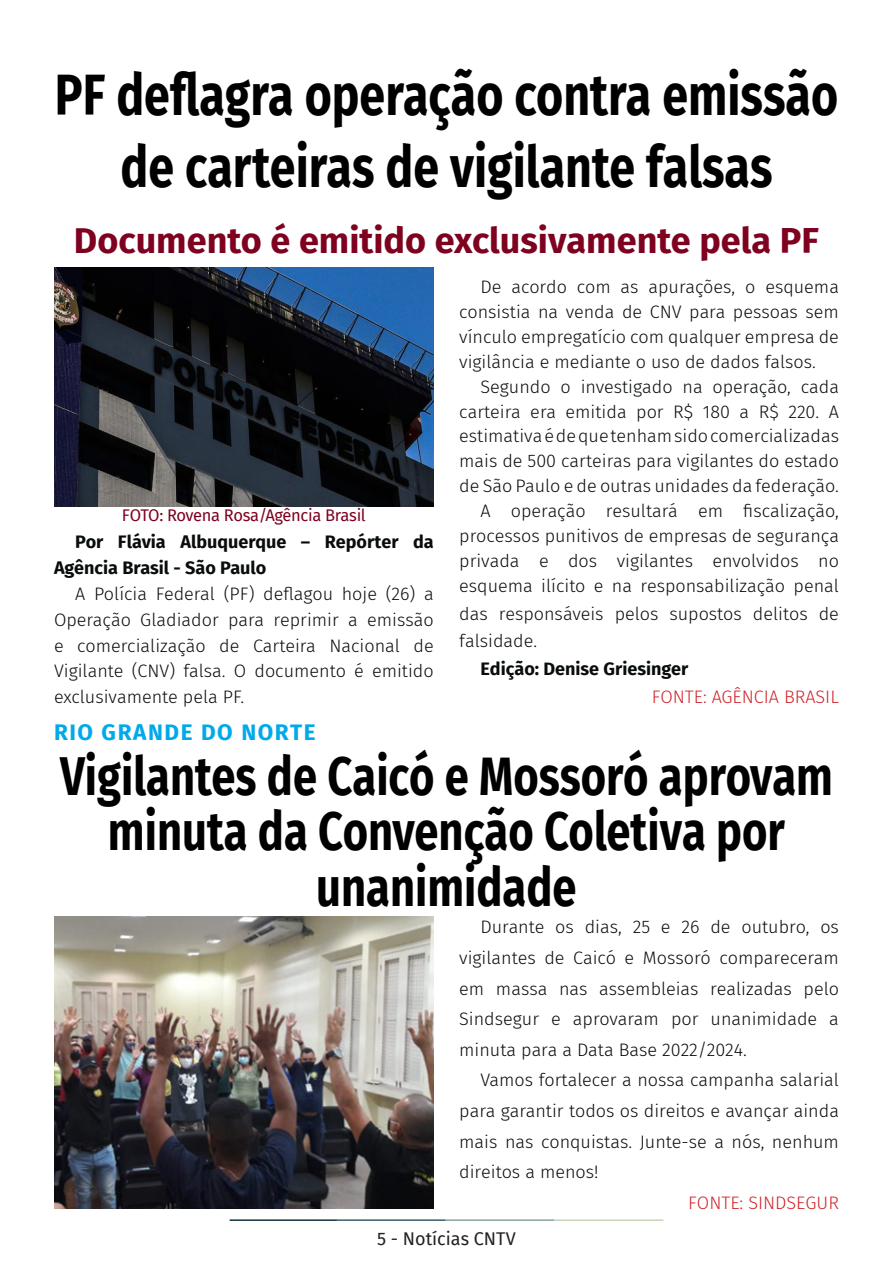
<style>
.page{position:relative;width:893px;height:1263px;background:#fff}
.page>*{position:absolute;margin:0;border:0;box-sizing:border-box;transform-origin:0 0}
.t1{font:700 58.2px/72px "Fira Sans";color:#000001;text-align:center;scale:.8 1}
.t2{font:700 54.3px/55.5px "Fira Sans";color:#000001;text-align:center;scale:.8 1}
.t3{font:700 36px "Fira Sans";color:#7e0220}
.t4{font:700 22.5px "Fira Sans";letter-spacing:.07em;color:#00a9ea}
.t5{font:300 18px/24.9px "Fira Sans";color:#080d0b;text-align:justify}
.t6{font:700 18px/25.8px "Fira Sans";color:#080d0b}
.t7{font:300 18px "Fira Sans";color:#d1232a}
.t8{font:18px "Fira Sans";color:#231f20}
.t9{font:16.5px "Fira Sans";letter-spacing:-.02em;color:#7e0220}
</style>
<div class="page">
<hr style="left:230px;top:1219px;width:107px;height:2px;background:#0e323f">
<hr style="left:337px;top:1219px;width:109px;height:2px;background:#3a5f6d">
<hr style="left:446px;top:1219px;width:109px;height:2px;background:#87a59a">
<hr style="left:555px;top:1219px;width:108px;height:2px;background:#c6d5b7">
<img style="left:54px;top:268px;width:380px;height:238px">
<img style="left:54px;top:916px;width:380px;height:293px">
<p class="t1" style="left:55px;top:54px;width:981px">PF deflagra operação contra emissão de carteiras de vigilante falsas</p>
<p class="t3" style="left:74px;top:210px;width:746px">Documento é emitido exclusivamente pela PF</p>
<p class="t9" style="left:122px;top:503px;width:245px">FOTO: Rovena Rosa/Agência Brasil</p>
<p class="t6" style="left:54px;top:528px;width:381px;text-indent:21px">Por Flávia Albuquerque – Repórter da<br>Agência Brasil - São Paulo</p>
<p class="t5" style="left:54px;top:581px;width:381px;line-height:25.8px;text-indent:21px">A Polícia Federal (PF) deflagou hoje (26) a Operação Gladiador para reprimir a emissão e comercialização de Carteira Nacional de Vigilante (CNV) falsa. O documento é emitido exclusivamente pela PF.</p>
<p class="t5" style="left:459px;top:274px;width:381px;text-indent:21px">De acordo com as apurações, o esquema consistia na venda de CNV para pessoas sem vínculo empregatício com qualquer empresa de vigilância e mediante o uso de dados falsos.</p>
<p class="t5" style="left:459px;top:374px;width:381px;text-indent:21px">Segundo o investigado na operação, cada carteira era emitida por R$ 180 a R$ 220. A estimativa é de que tenham sido comercializadas mais de 500 carteiras para vigilantes do estado de São Paulo e de outras unidades da federação.</p>
<p class="t5" style="left:459px;top:498px;width:381px;text-indent:21px">A operação resultará em fiscalização, processos punitivos de empresas de segurança privada e dos vigilantes envolvidos no esquema ilícito e na responsabilização penal</p>
<p class="t5" style="left:459px;top:599px;width:381px;line-height:27.9px">das responsáveis pelos supostos delitos de falsidade.</p>
<p class="t6" style="left:480px;top:655px;width:209px">Edição: Denise Griesinger</p>
<p class="t7" style="left:652px;top:684px;width:189px">FONTE: AGÊNCIA BRASIL</p>
<p class="t4" style="left:54px;top:713px;width:263px">RIO GRANDE DO NORTE</p>
<p class="t2" style="left:60px;top:744px;width:968px">Vigilantes de Caicó e Mossoró aprovam minuta da Convenção Coletiva por unanimidade</p>
<p class="t5" style="left:459px;top:911px;width:381px;line-height:30.6px;text-indent:21px">Durante os dias, 25 e 26 de outubro, os vigilantes de Caicó e Mossoró compareceram em massa nas assembleias realizadas pelo Sindsegur e aprovaram por unanimidade a minuta para a Data Base 2022/2024.</p>
<p class="t5" style="left:459px;top:1065px;width:381px;line-height:30.6px;text-indent:21px">Vamos fortalecer a nossa campanha salarial para garantir todos os direitos e avançar ainda mais nas conquistas. Junte-se a nós, nenhum direitos a menos!</p>
<p class="t7" style="left:688px;top:1190px;width:152px">FONTE: SINDSEGUR</p>
<p class="t8" style="left:377px;top:1225px;width:140px">5 - Notícias CNTV</p>
</div>
